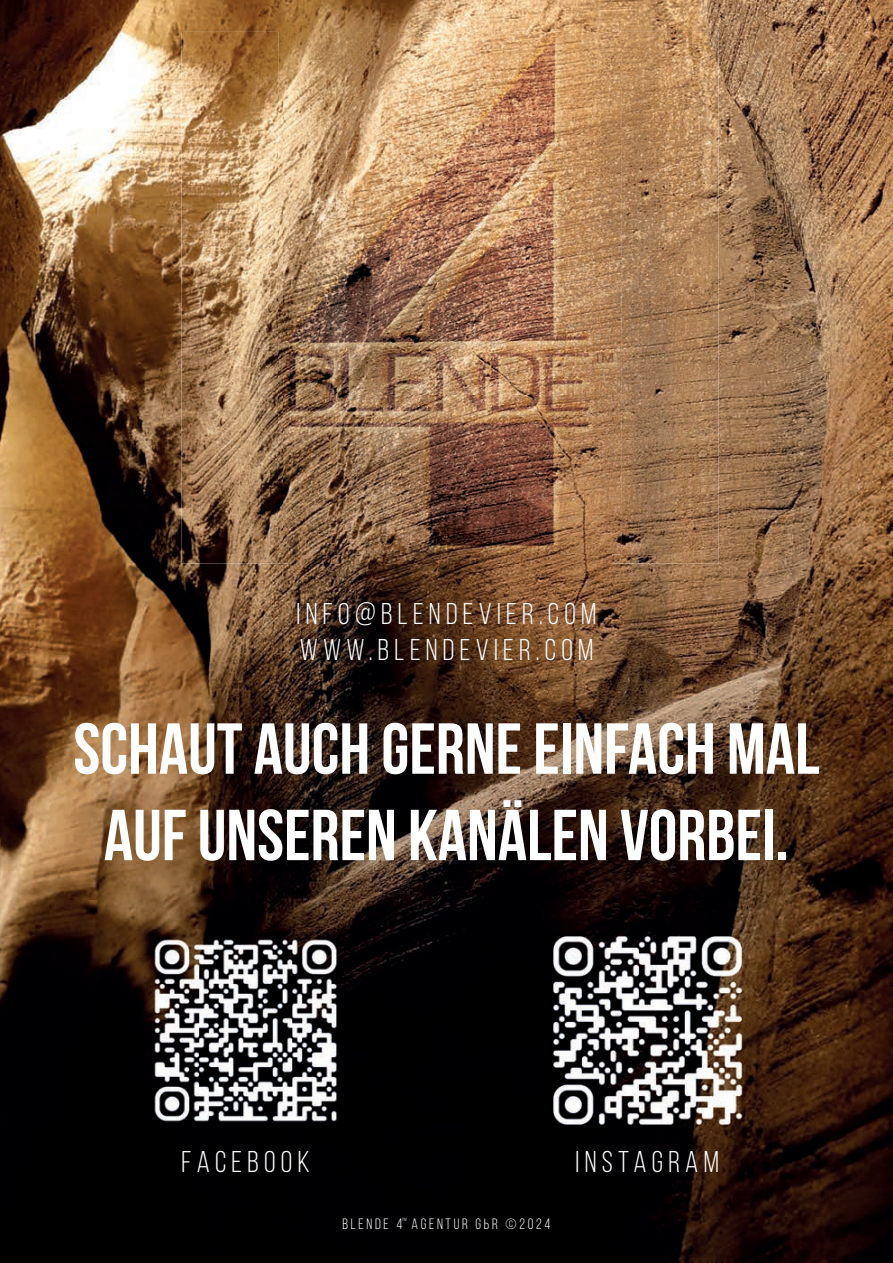
<style>
.page{position:relative;width:893px;height:1263px;background:#fff}
.page>*{position:absolute;margin:0;border:0;box-sizing:border-box;transform-origin:0 0}
.t1{font:700 72px/86.4px "Bebas Neue";color:#fff;text-align:center}
.t2{font:30px/36px "Bebas Neue";letter-spacing:.18em;color:#fff}
.t3{font:15px "Bebas Neue";letter-spacing:.18em;color:#fff}
</style>
<div class="page">
<img style="left:0;top:0;width:893px;height:1263px">
<img style="left:546px;top:929px;width:203px;height:203px">
<img style="left:144px;top:929px;width:203px;height:203px">
<img style="left:279px;top:30px;width:340px;height:4px">
<img style="left:182px;top:32px;width:107px;height:531px">
<img style="left:611px;top:32px;width:108px;height:531px">
<img style="left:288px;top:554px;width:324px;height:9px">
<img style="left:574px;top:34px;width:48px;height:520px">
<img style="left:283px;top:551px;width:291px;height:3px">
<img style="left:279px;top:83px;width:4px;height:468px">
<img style="left:283px;top:34px;width:336px;height:517px">
<p class="t2" style="left:297px;top:596px;width:301px">INFO@BLENDEVIER.COM<br>WWW.BLENDEVIER.COM</p>
<h1 class="t1" style="left:73px;top:705px;width:748px">SCHAUT AUCH GERNE EINFACH MAL<br>AUF UNSEREN KANÄLEN VORBEI.</h1>
<p class="t2" style="left:182px;top:1143px;width:130px">FACEBOOK</p>
<p class="t2" style="left:576px;top:1143px;width:145px">INSTAGRAM</p>
<p class="t3" style="left:343px;top:1215px;width:209px">BLENDE 4<sup>™</sup> AGENTUR GЬR ©2024</p>
</div>
